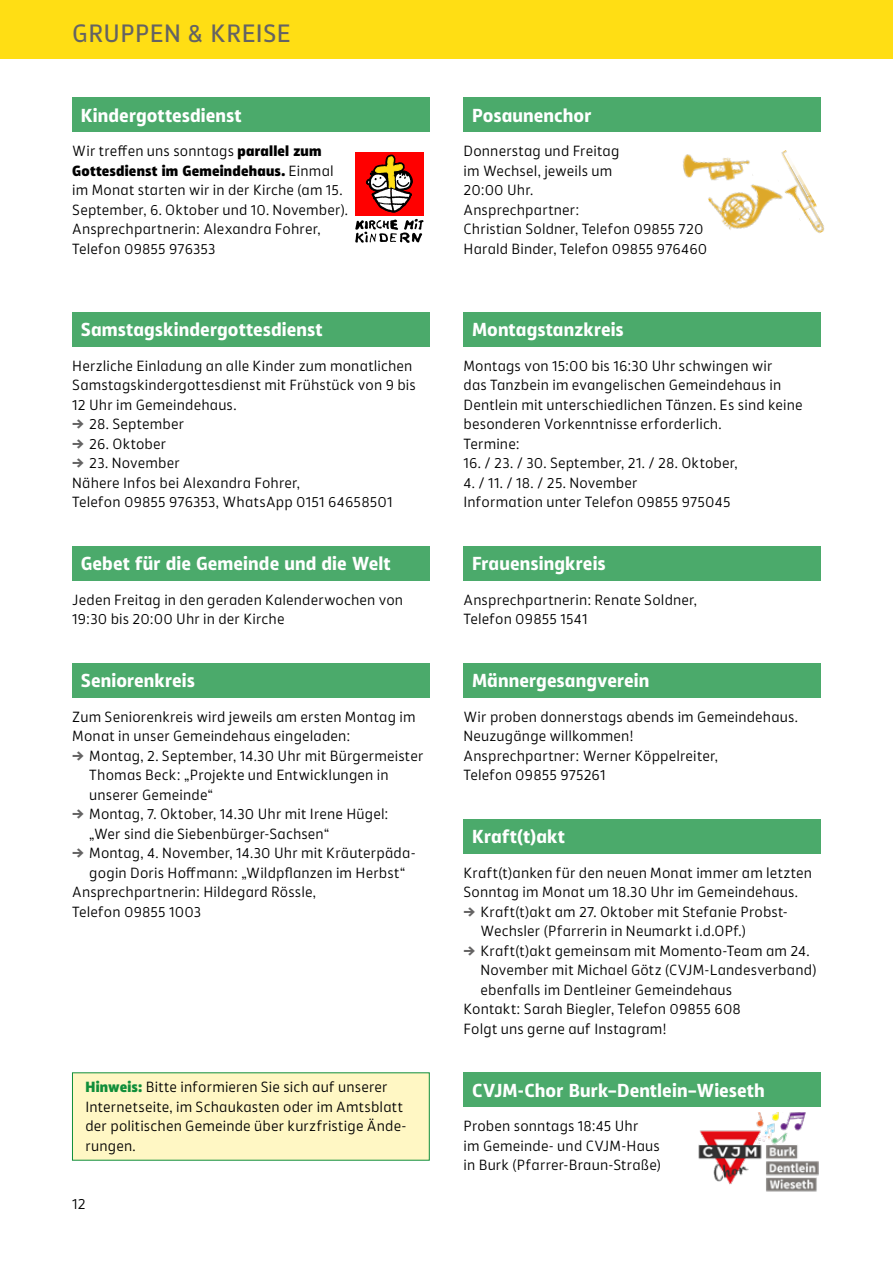
<style>
.page{position:relative;width:893px;height:1263px;background:#fff}
.page>*{position:absolute;margin:0;border:0;box-sizing:border-box;transform-origin:0 0}
.t1{font:500 24px "Akwe Pro";letter-spacing:.015em;color:#646363}
.t2{font:700 18px "Akwe Pro";letter-spacing:.005em;color:#fff}
.t3{font:14.1px/19.5px "Akwe Pro";letter-spacing:.01em;color:#000}
.s1{font-weight:800}
.s2{font-family:"Akwe Pro Ext";font-weight:700;color:#646363}
.s3{font-weight:800;color:#108e3a}
</style>
<div class="page">
<div style="left:0;top:0;width:893px;height:58px;background:#ffde14"></div>
<div style="left:72px;top:312px;width:357px;height:35px;background:#4baa6b"></div>
<div style="left:72px;top:663px;width:357px;height:35px;background:#4baa6b"></div>
<div style="left:72px;top:1072px;width:358px;height:88px;background:#fff7c4"></div>
<div style="left:463px;top:819px;width:358px;height:35px;background:#4baa6b"></div>
<div style="left:72px;top:98px;width:357px;height:34px;background:#4baa6b"></div>
<div style="left:355px;top:152px;width:69px;height:63px;background:#f00"></div>
<svg style="left:366px;top:155px;width:47px;height:57px"></svg>
<svg style="left:355px;top:219px;width:69px;height:24px"></svg>
<div style="left:72px;top:546px;width:357px;height:35px;background:#4baa6b"></div>
<div style="left:463px;top:98px;width:358px;height:34px;background:#4baa6b"></div>
<img style="left:781px;top:150px;width:43px;height:84px">
<img style="left:683px;top:154px;width:67px;height:24px">
<img style="left:707px;top:174px;width:83px;height:60px">
<div style="left:463px;top:546px;width:358px;height:35px;background:#4baa6b"></div>
<div style="left:463px;top:663px;width:358px;height:35px;background:#4baa6b"></div>
<div style="left:463px;top:312px;width:358px;height:35px;background:#4baa6b"></div>
<div style="left:463px;top:1072px;width:358px;height:35px;background:#4baa6b"></div>
<img style="left:699px;top:1112px;width:120px;height:80px">
<h1 class="t1" style="left:72px;top:15px;width:220px">GRUPPEN &amp; KREISE</h1>
<p class="t2" style="left:81px;top:100px;width:162px">Kindergottesdienst</p>
<p class="t3" style="left:72px;top:140px;width:277px">Wir treffen uns sonntags <span class="s1">parallel zum Gottesdienst im Gemeindehaus.</span> Einmal im Monat starten wir in der Kirche (am 15.<br>September, 6. Oktober und 10. November).<br>Ansprechpartnerin: Alexandra Fohrer, Telefon 09855 976353</p>
<p class="t2" style="left:472px;top:100px;width:121px">Posaunenchor</p>
<p class="t3" style="left:463px;top:140px;width:245px">Donnerstag und Freitag<br>im Wechsel, jeweils um<br>20:00 Uhr.<br>Ansprechpartner:<br>Christian Soldner, Telefon 09855 720<br>Harald Binder, Telefon 09855 976460</p>
<p class="t2" style="left:81px;top:315px;width:243px">Samstagskindergottesdienst</p>
<p class="t3" style="left:72px;top:355px;width:345px">Herzliche Einladung an alle Kinder zum monatlichen<br>Samstagskindergottesdienst mit Frühstück von 9 bis<br>12 Uhr im Gemeindehaus.</p>
<p class="t3" style="left:72px;top:413px;width:113px"><span class="s2">→</span> 28. September</p>
<p class="t3" style="left:72px;top:433px;width:96px"><span class="s2">→</span> 26. Oktober</p>
<p class="t3" style="left:72px;top:452px;width:322px"><span class="s2">→</span> 23. November<br>Nähere Infos bei Alexandra Fohrer,<br>Telefon 09855 976353, WhatsApp 0151 64658501</p>
<p class="t2" style="left:472px;top:315px;width:153px">Montagstanzkreis</p>
<p class="t3" style="left:463px;top:355px;width:341px">Montags von 15:00 bis 16:30 Uhr schwingen wir<br>das Tanzbein im evangelischen Gemeindehaus in Dentlein mit unterschiedlichen Tänzen. Es sind keine besonderen Vorkenntnisse erforderlich.<br>Termine:</p>
<p class="t3" style="left:463px;top:452px;width:276px">16. / 23. / 30. September, 21. / 28. Oktober,</p>
<p class="t3" style="left:463px;top:472px;width:269px">4. / 11. / 18. / 25. November<br>Information unter Telefon 09855 975045</p>
<p class="t2" style="left:81px;top:549px;width:312px">Gebet für die Gemeinde und die Welt</p>
<p class="t3" style="left:72px;top:589px;width:332px">Jeden Freitag in den geraden Kalenderwochen von<br>19:30 bis 20:00 Uhr in der Kirche</p>
<p class="t2" style="left:472px;top:549px;width:135px">Frauensingkreis</p>
<p class="t3" style="left:463px;top:589px;width:235px">Ansprechpartnerin: Renate Soldner,<br>Telefon 09855 1541</p>
<p class="t2" style="left:81px;top:666px;width:116px">Seniorenkreis</p>
<p class="t3" style="left:72px;top:706px;width:345px">Zum Seniorenkreis wird jeweils am ersten Montag im<br>Monat in unser Gemeindehaus eingeladen:</p>
<p class="t3" style="left:89px;top:745px;width:336px;text-indent:-17px"><span class="s2">→</span> Montag, 2. September, 14.30 Uhr mit Bürgermeister<br>Thomas Beck: „Projekte und Entwicklungen in unserer Gemeinde“</p>
<p class="t3" style="left:89px;top:803px;width:301px;text-indent:-17px"><span class="s2">→</span> Montag, 7. Oktober, 14.30 Uhr mit Irene Hügel: „Wer sind die Siebenbürger-Sachsen“</p>
<p class="t3" style="left:72px;top:842px;width:345px"><span class="s2">→</span> Montag, 4. November, 14.30 Uhr mit Kräuterpäda-</p>
<p class="t3" style="left:89px;top:862px;width:318px">gogin Doris Hoffmann: „Wildpflanzen im Herbst“</p>
<p class="t3" style="left:72px;top:881px;width:245px">Ansprechpartnerin: Hildegard Rössle,</p>
<p class="t3" style="left:72px;top:901px;width:130px">Telefon 09855 1003</p>
<p class="t2" style="left:472px;top:666px;width:179px">Männergesangverein</p>
<p class="t3" style="left:463px;top:706px;width:336px">Wir proben donnerstags abends im Gemeindehaus.<br>Neuzugänge willkommen!<br>Ansprechpartner: Werner Köppelreiter,<br>Telefon 09855 975261</p>
<p class="t2" style="left:472px;top:822px;width:95px">Kraft(t)akt</p>
<p class="t3" style="left:463px;top:862px;width:350px">Kraft(t)anken für den neuen Monat immer am letzten<br>Sonntag im Monat um 18.30 Uhr im Gemeindehaus.</p>
<p class="t3" style="left:480px;top:901px;width:309px;text-indent:-17px"><span class="s2">→</span> Kraft(t)akt am 27. Oktober mit Stefanie Probst-<br>Wechsler (Pfarrerin in Neumarkt i.d.OPf.)</p>
<p class="t3" style="left:463px;top:940px;width:348px"><span class="s2">→</span> Kraft(t)akt gemeinsam mit Momento-Team am 24.</p>
<p class="t3" style="left:480px;top:959px;width:338px">November mit Michael Götz (CVJM-Landesverband)</p>
<p class="t3" style="left:480px;top:979px;width:253px">ebenfalls im Dentleiner Gemeindehaus</p>
<p class="t3" style="left:463px;top:998px;width:279px">Kontakt: Sarah Biegler, Telefon 09855 608</p>
<p class="t3" style="left:463px;top:1018px;width:205px">Folgt uns gerne auf Instagram!</p>
<p class="t3" style="left:85px;top:1076px;width:323px"><span class="s3">Hinweis:</span> Bitte informieren Sie sich auf unserer Internetseite, im Schaukasten oder im Amtsblatt der politischen Gemeinde über kurzfristige Ände&shy;rungen.</p>
<p class="t2" style="left:472px;top:1075px;width:294px">CVJM-Chor Burk–Dentlein–Wieseth</p>
<p class="t3" style="left:463px;top:1115px;width:199px">Proben sonntags 18:45 Uhr<br>im Gemeinde- und CVJM-Haus in Burk (Pfarrer-Braun-Straße)</p>
<p class="t3" style="left:72px;top:1193px;width:15px">12</p>
</div>
